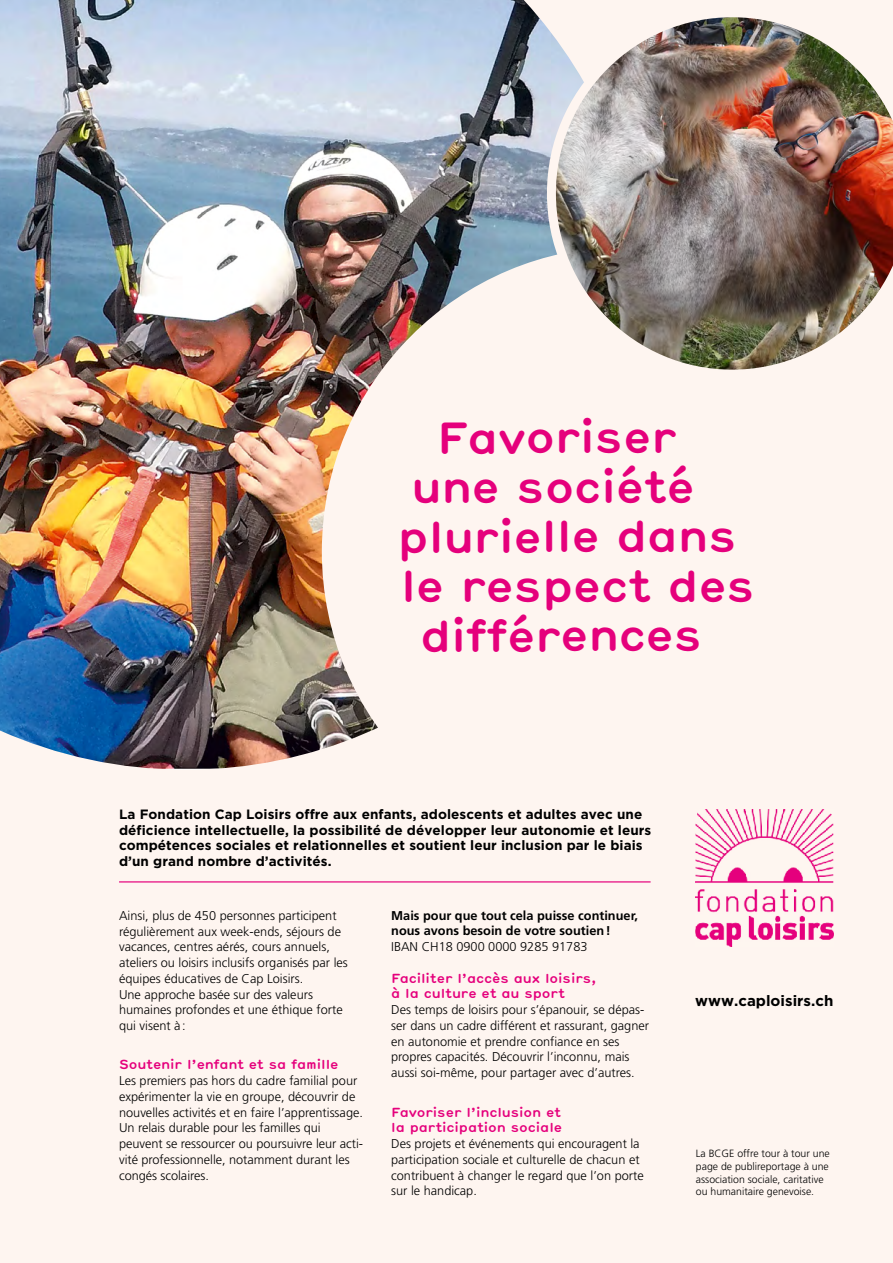
<style>
.page{position:relative;width:893px;height:1263px;background:#fef5f0}
.page>*{position:absolute;margin:0;border:0;box-sizing:border-box;transform-origin:0 0}
.t1{font:700 43.5px "Hermes Sans";letter-spacing:-.015em;color:#e5007c}
.t2{font:700 15px "Gotham";color:#000}
.t3{font:700 13.5px/15.8px "Gotham";letter-spacing:.005em;color:#000}
.t4{font:300 12.75px/15.8px "Frutiger LT Std";color:#000}
.t5{font:700 12.75px/15.8px "Hermes Sans";letter-spacing:-.01em;color:#e5007c}
.t6{font:700 12.75px/15.8px "Frutiger LT Std";color:#000}
.t7{font:300 10.5px/12.8px "Frutiger LT Std";color:#000}
</style>
<div class="page">
<img style="left:0;top:0;width:547px;height:769px">
<svg style="left:322px;top:247px;width:512px;height:606px"></svg>
<img style="left:547px;top:17px;width:346px;height:362px">
<img style="left:696px;top:809px;width:137px;height:138px">
<hr style="left:119px;top:881px;width:532px;height:1px;background:#e5007c">
<h1 class="t1" style="left:436px;top:408px;width:242px">Favoriser</h1>
<h1 class="t1" style="left:411px;top:457px;width:286px">une société</h1>
<h1 class="t1" style="left:398px;top:507px;width:341px">plurielle dans</h1>
<h1 class="t1" style="left:401px;top:556px;width:356px">le respect des</h1>
<h1 class="t1" style="left:420px;top:606px;width:284px">différences</h1>
<p class="t3" style="left:119px;top:806px;width:534px">La Fondation Cap Loisirs offre aux enfants, adolescents et adultes avec une déficience intellectuelle, la possibilité de développer leur autonomie et leurs compétences sociales et relationnelles et soutient leur inclusion par le biais d’un grand nombre d’activités.</p>
<p class="t4" style="left:119px;top:908px;width:230px">Ainsi, plus de 450 personnes participent régulièrement aux week-ends, séjours de vacances, centres aérés, cours annuels, ateliers ou loisirs inclusifs organisés par les équipes éducatives de Cap Loisirs.<br>Une approche basée sur des valeurs humaines profondes et une éthique forte qui visent à :</p>
<p class="t5" style="left:119px;top:1056px;width:221px">Soutenir l’enfant et sa famille</p>
<p class="t4" style="left:119px;top:1073px;width:246px">Les premiers pas hors du cadre familial pour expérimenter la vie en groupe, découvrir de nouvelles activités et en faire l’apprentissage.<br>Un relais durable pour les familles qui peuvent se ressourcer ou poursuivre leur acti&shy;vité professionnelle, notamment durant les congés scolaires.</p>
<p class="t6" style="left:391px;top:907px;width:248px">Mais pour que tout cela puisse continuer, nous avons besoin de votre soutien!</p>
<p class="t4" style="left:391px;top:939px;width:198px">IBAN CH18 0900 0000 9285 91783</p>
<p class="t5" style="left:391px;top:969px;width:207px">Faciliter l’accès aux loisirs, à la culture et au sport</p>
<p class="t4" style="left:391px;top:1002px;width:259px">Des temps de loisirs pour s’épanouir, se dépas&shy;ser dans un cadre différent et rassurant, gagner en autonomie et prendre confiance en ses propres capacités. Découvrir l’inconnu, mais aussi soi-même, pour partager avec d’autres.</p>
<p class="t5" style="left:391px;top:1103px;width:172px">Favoriser l’inclusion et la participation sociale</p>
<p class="t4" style="left:391px;top:1136px;width:254px">Des projets et événements qui encouragent la participation sociale et culturelle de chacun et contribuent à changer le regard que l’on porte sur le handicap.</p>
<p class="t2" style="left:695px;top:991px;width:140px">www.caploisirs.ch</p>
<p class="t7" style="left:696px;top:1147px;width:135px">La BCGE offre tour à tour une page de publireportage à une association sociale, caritative ou humanitaire genevoise.</p>
</div>
